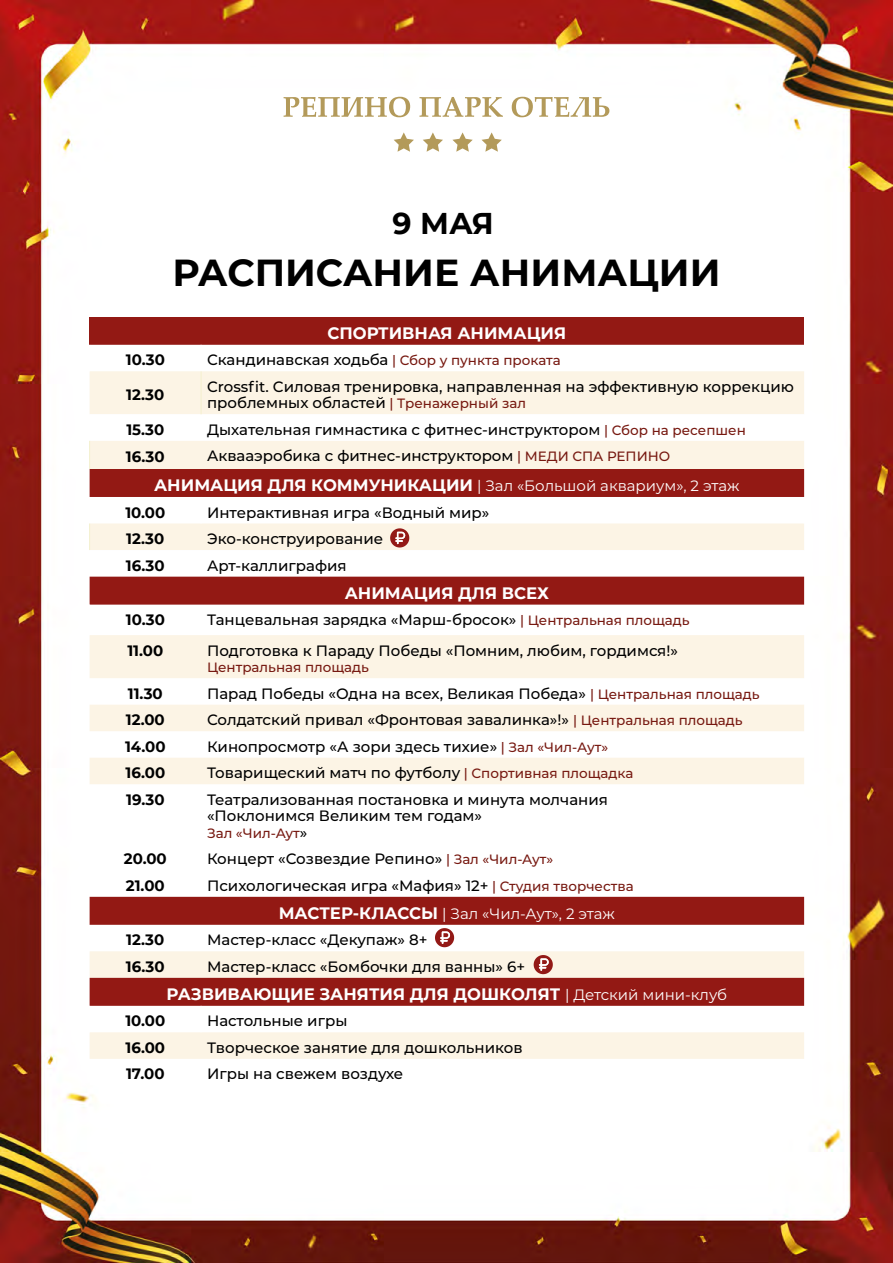
<style>
.page{position:relative;width:893px;height:1263px;background:#fff}
.page>*{position:absolute;margin:0;border:0;box-sizing:border-box;transform-origin:0 0}
.t1{font:700 37.5px "Montserrat";color:#000}
.t2{font:700 30px "Montserrat";color:#000}
.t3{font:700 16.5px "Montserrat";color:#fff}
.t4{font:500 15px/16.5px "Montserrat";color:#000}
.t5{font:700 15px "Montserrat";color:#000}
.t6{font:500 13.5px "Montserrat";color:#771911}
.s1{font-size:13.5px;color:#771911}
.s2{font-weight:700;font-size:16.5px;color:#fff}
.s3{font-weight:400;color:#fff}
.s4{font-size:15px;color:#000}
.s5{font-weight:400;font-size:15px}
</style>
<div class="page">
<img style="left:0;top:0;width:893px;height:1263px">
<svg style="left:284px;top:97px;width:126px;height:20px"></svg>
<svg style="left:419px;top:97px;width:84px;height:20px"></svg>
<svg style="left:512px;top:97px;width:97px;height:20px"></svg>
<svg style="left:394px;top:132px;width:20px;height:20px"></svg>
<svg style="left:423px;top:132px;width:20px;height:20px"></svg>
<svg style="left:452px;top:132px;width:21px;height:20px"></svg>
<svg style="left:481px;top:132px;width:21px;height:20px"></svg>
<div style="left:90px;top:317px;width:714px;height:28px;background:#931914"></div>
<svg style="left:90px;top:1059px;width:714px;height:26px"></svg>
<svg style="left:90px;top:1006px;width:714px;height:53px;fill:#fdf7ed"></svg>
<svg style="left:90px;top:469px;width:714px;height:537px"></svg>
<svg style="left:89px;top:1006px;width:1px;height:26px"></svg>
<svg style="left:201px;top:1006px;width:1px;height:26px"></svg>
<hr style="left:89px;top:605px;width:1px;height:30px;background:#fff">
<svg style="left:201px;top:497px;width:1px;height:26px"></svg>
<svg style="left:804px;top:497px;width:1px;height:26px"></svg>
<svg style="left:89px;top:345px;width:715px;height:124px"></svg>
<svg style="left:89px;top:497px;width:1px;height:53px"></svg>
<svg style="left:89px;top:1059px;width:1px;height:26px"></svg>
<svg style="left:390px;top:528px;width:19px;height:19px"></svg>
<svg style="left:435px;top:928px;width:19px;height:19px"></svg>
<svg style="left:534px;top:955px;width:19px;height:19px"></svg>
<h2 class="t2" style="left:393px;top:202px;width:103px">9 МАЯ</h2>
<h1 class="t1" style="left:172px;top:246px;width:550px">РАСПИСАНИЕ АНИМАЦИИ</h1>
<p class="t3" style="left:327px;top:321px;width:240px">СПОРТИВНАЯ АНИМАЦИЯ</p>
<p class="t5" style="left:126px;top:349px;width:41px">10.30</p>
<p class="t4" style="left:207px;top:351px;width:355px">Скандинавская ходьба <span class="s1">| Сбор у пункта проката</span></p>
<p class="t5" style="left:126px;top:384px;width:40px">12.30</p>
<p class="t4" style="left:207px;top:378px;width:588px">Crossfit. Силовая тренировка, направленная на эффективную коррекцию проблемных областей <span class="s1">| Тренажерный зал</span></p>
<p class="t5" style="left:126px;top:419px;width:39px">15.30</p>
<p class="t4" style="left:207px;top:421px;width:540px">Дыхательная гимнастика с фитнес-инструктором <span class="s1">| Сбор на ресепшен</span></p>
<p class="t5" style="left:126px;top:446px;width:40px">16.30</p>
<p class="t4" style="left:154px;top:441px;width:587px;line-height:29.5px;text-indent:53px">Аквааэробика с фитнес-инструктором <span class="s1">| МЕДИ СПА РЕПИНО<br></span><span class="s2">АНИМАЦИЯ ДЛЯ КОММУНИКАЦИИ</span> <span class="s3">| Зал «Большой аквариум», 2 этаж</span></p>
<p class="t5" style="left:125px;top:501px;width:41px">10.00</p>
<p class="t4" style="left:207px;top:503px;width:284px">Интерактивная игра «Водный мир»</p>
<p class="t5" style="left:126px;top:528px;width:40px">12.30</p>
<p class="t4" style="left:207px;top:530px;width:178px">Эко-конструирование</p>
<p class="t5" style="left:126px;top:554px;width:40px">16.30</p>
<p class="t4" style="left:207px;top:556px;width:141px">Арт-каллиграфия</p>
<p class="t3" style="left:345px;top:581px;width:206px">АНИМАЦИЯ ДЛЯ ВСЕХ</p>
<p class="t5" style="left:126px;top:609px;width:41px">10.30</p>
<p class="t4" style="left:207px;top:611px;width:484px">Танцевальная зарядка «Марш-бросок» <span class="s1">| Центральная площадь</span></p>
<p class="t5" style="left:127px;top:639px;width:37px">11.00</p>
<p class="t4" style="left:207px;top:641px;width:472px">Подготовка к Параду Победы «Помним, любим, гордимся!»</p>
<p class="t6" style="left:207px;top:658px;width:163px">Центральная площадь</p>
<p class="t5" style="left:128px;top:682px;width:36px">11.30</p>
<p class="t4" style="left:207px;top:684px;width:554px">Парад Победы «Одна на всех, Великая Победа» <span class="s1">| Центральная площадь</span></p>
<p class="t5" style="left:126px;top:709px;width:40px">12.00</p>
<p class="t4" style="left:207px;top:711px;width:537px">Солдатский привал «Фронтовая завалинка»!» <span class="s1">| Центральная площадь</span></p>
<p class="t5" style="left:125px;top:735px;width:42px">14.00</p>
<p class="t4" style="left:207px;top:737px;width:403px">Кинопросмотр «А зори здесь тихие» <span class="s1">| Зал «Чил-Аут»</span></p>
<p class="t5" style="left:125px;top:762px;width:41px">16.00</p>
<p class="t4" style="left:207px;top:764px;width:428px">Товарищеский матч по футболу <span class="s1">| Спортивная площадка</span></p>
<p class="t5" style="left:126px;top:789px;width:40px">19.30</p>
<p class="t4" style="left:207px;top:790px;width:402px">Театрализованная постановка и минута молчания «Поклонимся Великим тем годам»</p>
<p class="t6" style="left:207px;top:823px;width:102px">Зал «Чил-Аут<span class="s4">»</span></p>
<p class="t5" style="left:124px;top:848px;width:44px">20.00</p>
<p class="t4" style="left:207px;top:850px;width:348px">Концерт «Созвездие Репино» <span class="s1">| Зал «Чил-Аут»</span></p>
<p class="t5" style="left:126px;top:875px;width:40px">21.00</p>
<p class="t4" style="left:279px;top:871px;width:356px;line-height:27.9px;text-indent:-72px">Психологическая игра «Мафия» 12+ <span class="s1">| Студия творчества<br></span><span class="s2">МАСТЕР-КЛАССЫ</span> <span class="s3">| Зал «Чил-Аут», 2 этаж</span></p>
<p class="t5" style="left:126px;top:929px;width:40px">12.30</p>
<p class="t4" style="left:207px;top:931px;width:222px">Мастер-класс «Декупаж» 8+</p>
<p class="t5" style="left:126px;top:956px;width:40px">16.30</p>
<p class="t4" style="left:207px;top:958px;width:320px">Мастер-класс «Бомбочки для ванны» 6+</p>
<p class="t3" style="left:167px;top:982px;width:562px">РАЗВИВАЮЩИЕ ЗАНЯТИЯ ДЛЯ ДОШКОЛЯТ <span class="s5">| Детский мини-клуб</span></p>
<p class="t5" style="left:125px;top:1010px;width:41px">10.00</p>
<p class="t4" style="left:207px;top:1012px;width:142px">Настольные игры</p>
<p class="t5" style="left:125px;top:1037px;width:41px">16.00</p>
<p class="t4" style="left:207px;top:1039px;width:317px">Творческое занятие для дошкольников</p>
<p class="t5" style="left:126px;top:1063px;width:40px">17.00</p>
<p class="t4" style="left:207px;top:1065px;width:198px">Игры на свежем воздухе</p>
</div>
